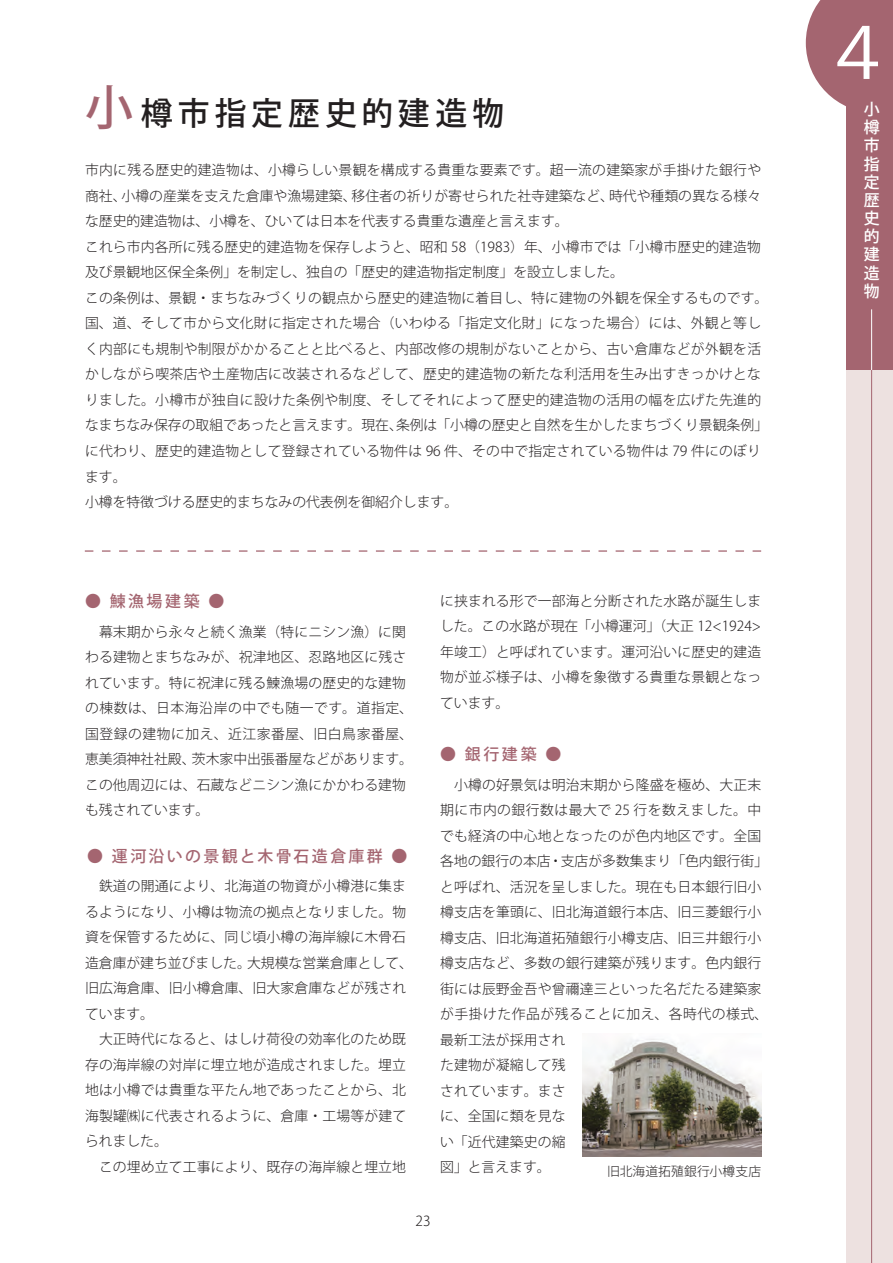
<style>
.page{position:relative;width:893px;height:1263px;background:#fff}
.page>*{position:absolute;margin:0;border:0;box-sizing:border-box;transform-origin:0 0}
.t1{font:69.15px "Koz Go Pr 6 N";color:#fff}
.t2{font:500 31.95px "Koz Go Pr 6 N";letter-spacing:.16em;color:#231f20}
.t3{font:500 15.9px "Koz Go Pr 6 N";letter-spacing:.15em;color:#a46570}
.t4{font:500 15.9px/18.1px "Koz Go Pr 6 N";color:#fff;text-align:justify}
.t5{font:300 13.8px/25.5px "Koz Go Pr 6 N";letter-spacing:.01em;color:#231f20}
.t6{font:300 12.75px "Koz Go Pr 6 N";letter-spacing:.01em;color:#231f20}
.s1{font-size:47.85px;color:#a46570}
</style>
<div class="page">
<svg style="left:85px;top:550px;width:676px;height:2px"></svg>
<img style="left:583px;top:1039px;width:178px;height:118px">
<div style="left:846px;top:285px;width:47px;height:978px;background:#ede1e0"></div>
<hr style="left:871px;top:285px;width:1px;height:978px;background:#a46570">
<div style="left:846px;top:0;width:47px;height:370px;background:#a46570"></div>
<svg style="left:806px;top:0;width:40px;height:106px"></svg>
<hr style="left:871px;top:309px;width:1px;height:61px;background:#fff">
<p class="t2" style="left:85px;top:96px;width:421px"><span class="s1">小</span>樽市指定歴史的建造物</p>
<p class="t5" style="left:85px;top:158px;width:678px;text-align:justify">市内に残る歴史的建造物は、小樽らしい景観を構成する貴重な要素です。超一流の建築家が手掛けた銀行や商社、小樽の産業を支えた倉庫や漁場建築、移住者の祈りが寄せられた社寺建築など、時代や種類の異なる様々な歴史的建造物は、小樽を、ひいては日本を代表する貴重な遺産と言えます。</p>
<p class="t5" style="left:85px;top:234px;width:677px">これら市内各所に残る歴史的建造物を保存しようと、昭和 58（1983）年、小樽市では「小樽市歴史的建造物及び景観地区保全条例」を制定し、独自の「歴史的建造物指定制度」を設立しました。</p>
<p class="t5" style="left:85px;top:285px;width:685px">この条例は、景観・まちなみづくりの観点から歴史的建造物に着目し、特に建物の外観を保全するものです。国、道、そして市から文化財に指定された場合（いわゆる「指定文化財」になった場合）には、外観と等しく内部にも規制や制限がかかることと比べると、内部改修の規制がないことから、古い倉庫などが外観を活かしながら喫茶店や土産物店に改装されるなどして、歴史的建造物の新たな利活用を生み出すきっかけとなりました。小樽市が独自に設けた条例や制度、そしてそれによって歴史的建造物の活用の幅を広げた先進的なまちなみ保存の取組であったと言えます。現在、条例は「小樽の歴史と自然を生かしたまちづくり景観条例」に代わり、歴史的建造物として登録されている物件は 96 件、その中で指定されている物件は 79 件にのぼります。</p>
<p class="t5" style="left:85px;top:489px;width:375px">小樽を特徴づける歴史的まちなみの代表例を御紹介します。</p>
<p class="t3" style="left:85px;top:593px;width:141px">● 鰊漁場建築 ●</p>
<p class="t5" style="left:85px;top:619px;width:329px">　幕末期から永々と続く漁業（特にニシン漁）に関わる建物とまちなみが、祝津地区、忍路地区に残されています。特に祝津に残る鰊漁場の歴史的な建物の棟数は、日本海沿岸の中でも随一です。道指定、国登録の建物に加え、近江家番屋、旧白鳥家番屋、恵美須神社社殿、茨木家中出張番屋などがあります。この他周辺には、石蔵などニシン漁にかかわる建物も残されています。</p>
<p class="t3" style="left:87px;top:847px;width:322px">● 運河沿いの景観と木骨石造倉庫群 ●</p>
<p class="t5" style="left:85px;top:874px;width:329px">　鉄道の開通により、北海道の物資が小樽港に集まるようになり、小樽は物流の拠点となりました。物資を保管するために、同じ頃小樽の海岸線に木骨石造倉庫が建ち並びました。大規模な営業倉庫として、旧広海倉庫、旧小樽倉庫、旧大家倉庫などが残されています。</p>
<p class="t5" style="left:85px;top:1027px;width:323px;text-align:justify">　大正時代になると、はしけ荷役の効率化のため既存の海岸線の対岸に埋立地が造成されました。埋立地は小樽では貴重な平たん地であったことから、北海製罐㈱に代表されるように、倉庫・工場等が建てられました。</p>
<p class="t5" style="left:85px;top:1154px;width:323px">　この埋め立て工事により、既存の海岸線と埋立地</p>
<p class="t5" style="left:440px;top:588px;width:323px;text-align:justify">に挟まれる形で一部海と分断された水路が誕生しました。この水路が現在「小樽運河」（大正 12&lt;1924&gt;年竣工）と呼ばれています。運河沿いに歴史的建造物が並ぶ様子は、小樽を象徴する貴重な景観となっています。</p>
<p class="t3" style="left:440px;top:745px;width:123px">● 銀行建築 ●</p>
<p class="t5" style="left:440px;top:772px;width:329px">　小樽の好景気は明治末期から隆盛を極め、大正末期に市内の銀行数は最大で 25 行を数えました。中でも経済の中心地となったのが色内地区です。全国各地の銀行の本店・支店が多数集まり「色内銀行街」と呼ばれ、活況を呈しました。現在も日本銀行旧小樽支店を筆頭に、旧北海道銀行本店、旧三菱銀行小樽支店、旧北海道拓殖銀行小樽支店、旧三井銀行小樽支店など、多数の銀行建築が残ります。色内銀行街には辰野金吾や曾禰達三といった名だたる建築家が手掛けた作品が残ることに加え、各時代の様式、最新工法が採用され<br>た建物が凝縮して残<br>されています。まさ<br>に、全国に類を見な<br>い「近代建築史の縮<br>図」と言えます。</p>
<p class="t6" style="left:607px;top:1164px;width:156px">旧北海道拓殖銀行小樽支店</p>
<p class="t5" style="left:416px;top:1208px;width:17px">23</p>
<p class="t1" style="left:823px;top:14px;width:56px">４</p>
<p class="t4" style="left:864px;top:100px;width:17px">小樽市指定歴史的建造物</p>
</div>
